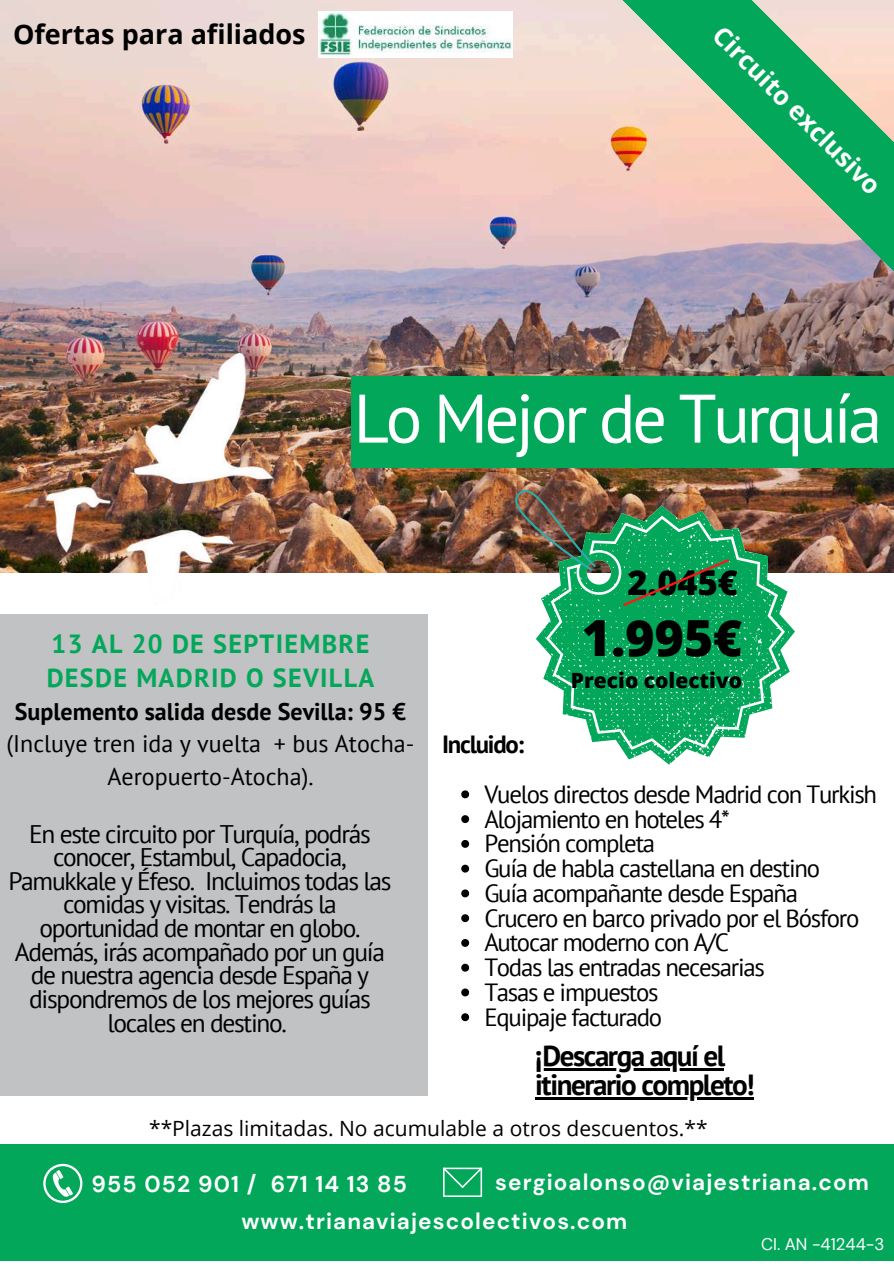
<style>
.page{position:relative;width:894px;height:1264px;background:#fff}
.page>*{position:absolute;margin:0;border:0;box-sizing:border-box;transform-origin:0 0}
.t1{font:68.55px "PT Sans";letter-spacing:-.05em;color:#fff}
.t2{font:800 49.8px "Open Sans";color:#000}
.t3{font:800 34.35px "Open Sans";color:#000}
.t4{font:700 29.1px/29.2px "PT Sans";letter-spacing:-.05em;color:#000}
.t5{font:700 27px "Open Sans";color:#000}
.t6{font:700 26.25px/33.8px "PT Sans";letter-spacing:.05em;color:#02a75a}
.t7{font:25.5px/23.7px "PT Sans";letter-spacing:-.05em;color:#000;text-align:center}
.t8{font:700 25.5px "Open Sans";color:#fff}
.t9{font:24.9px/24.8px "PT Sans";letter-spacing:-.05em;color:#000}
.t10{font:700 24.9px "PT Sans";letter-spacing:-.05em;color:#000}
.t11{font:24px/32.7px "PT Sans";color:#000;text-align:center}
.t12{font:700 24px "PT Sans";color:#000}
.t13{font:700 22.95px "DM Sans";letter-spacing:.05em;color:#fff}
.t14{font:700 22.5px/38.4px "DM Sans";letter-spacing:.05em;color:#fff}
.t15{font:21px "Open Sans";color:#000}
.t16{font:800 21px "Open Sans";color:#000}
.t17{font:16.8px "DM Sans";color:#fff}
</style>
<div class="page">
<div style="left:0;top:614px;width:428px;height:481px;background:#c0c2c3"></div>
<div style="left:0;top:1144px;width:893px;height:116px;background:#02a75a"></div>
<img style="left:0;top:0;width:893px;height:572px">
<div style="left:351px;top:376px;width:542px;height:92px;background:#02a75a"></div>
<svg style="left:43px;top:1163px;width:39px;height:39px"></svg>
<svg style="left:443px;top:1167px;width:39px;height:29px"></svg>
<img style="left:34px;top:343px;width:252px;height:261px">
<svg style="left:614px;top:0;width:279px;height:292px;background:#9eba9e"></svg>
<svg style="left:461px;top:790px;width:8px;height:8px"></svg>
<svg style="left:461px;top:815px;width:8px;height:8px"></svg>
<svg style="left:461px;top:840px;width:8px;height:7px"></svg>
<svg style="left:461px;top:864px;width:8px;height:8px"></svg>
<svg style="left:461px;top:889px;width:8px;height:8px"></svg>
<svg style="left:461px;top:914px;width:8px;height:8px"></svg>
<svg style="left:461px;top:939px;width:8px;height:7px"></svg>
<svg style="left:461px;top:963px;width:8px;height:8px"></svg>
<svg style="left:461px;top:988px;width:8px;height:8px"></svg>
<svg style="left:461px;top:1013px;width:8px;height:8px"></svg>
<img style="left:484px;top:468px;width:362px;height:297px">
<img style="left:503px;top:483px;width:102px;height:99px">
<svg style="left:620px;top:557px;width:111px;height:51px;background:#14a25b"></svg>
<hr style="left:535px;top:1068px;width:188px;height:2px;background:#000">
<hr style="left:535px;top:1097px;width:218px;height:2px;background:#000">
<img style="left:318px;top:11px;width:194px;height:46px">
<p class="t5" style="left:13px;top:15px;width:294px">Ofertas para afiliados</p>
<p class="t8" style="left:730px;top:18px;width:226px;rotate:45deg">Circuito exclusivo</p>
<h1 class="t1" style="left:353px;top:373px;width:530px">Lo Mejor de Turquía</h1>
<h3 class="t3" style="left:627px;top:558px;width:112px">2.045€</h3>
<p class="t6" style="left:47px;top:626px;width:329px">13 AL 20 DE SEPTIEMBRE<br>DESDE MADRID O SEVILLA</p>
<p class="t12" style="left:15px;top:695px;width:392px">Suplemento salida desde Sevilla: 95 €</p>
<p class="t11" style="left:7px;top:727px;width:409px">(Incluye tren ida y vuelta + bus Atocha-<br>Aeropuerto-Atocha).</p>
<p class="t7" style="left:8px;top:821px;width:385px">En este circuito por Turquía, podrás conocer, Estambul, Capadocia,<br>Pamukkale y Éfeso. Incluimos todas las comidas y visitas. Tendrás la oportunidad de montar en globo.<br>Además, irás acompañado por un guía de nuestra agencia desde España y dispondremos de los mejores guías locales en destino.</p>
<h2 class="t2" style="left:582px;top:603px;width:162px">1.995€</h2>
<p class="t16" style="left:570px;top:665px;width:173px">Precio colectivo</p>
<p class="t10" style="left:442px;top:728px;width:84px">Incluido:</p>
<p class="t9" style="left:484px;top:781px;width:394px">Vuelos directos desde Madrid con Turkish<br>Alojamiento en hoteles 4*<br>Pensión completa<br>Guía de habla castellana en destino<br>Guía acompañante desde España<br>Crucero en barco privado por el Bósforo<br>Autocar moderno con A/C<br>Todas las entradas necesarias<br>Tasas e impuestos<br>Equipaje facturado</p>
<p class="t4" style="left:535px;top:1040px;width:221px">¡Descarga aquí el itinerario completo!</p>
<p class="t15" style="left:149px;top:1113px;width:560px">**Plazas limitadas. No acumulable a otros descuentos.**</p>
<p class="t14" style="left:241px;top:1163px;width:628px;text-indent:254px">sergioalonso@viajestriana.com www.trianaviajescolectivos.com</p>
<p class="t13" style="left:91px;top:1169px;width:317px">955 052 901 / 671 14 13 85</p>
<p class="t17" style="left:760px;top:1232px;width:125px">CI. AN -41244-3</p>
</div>
